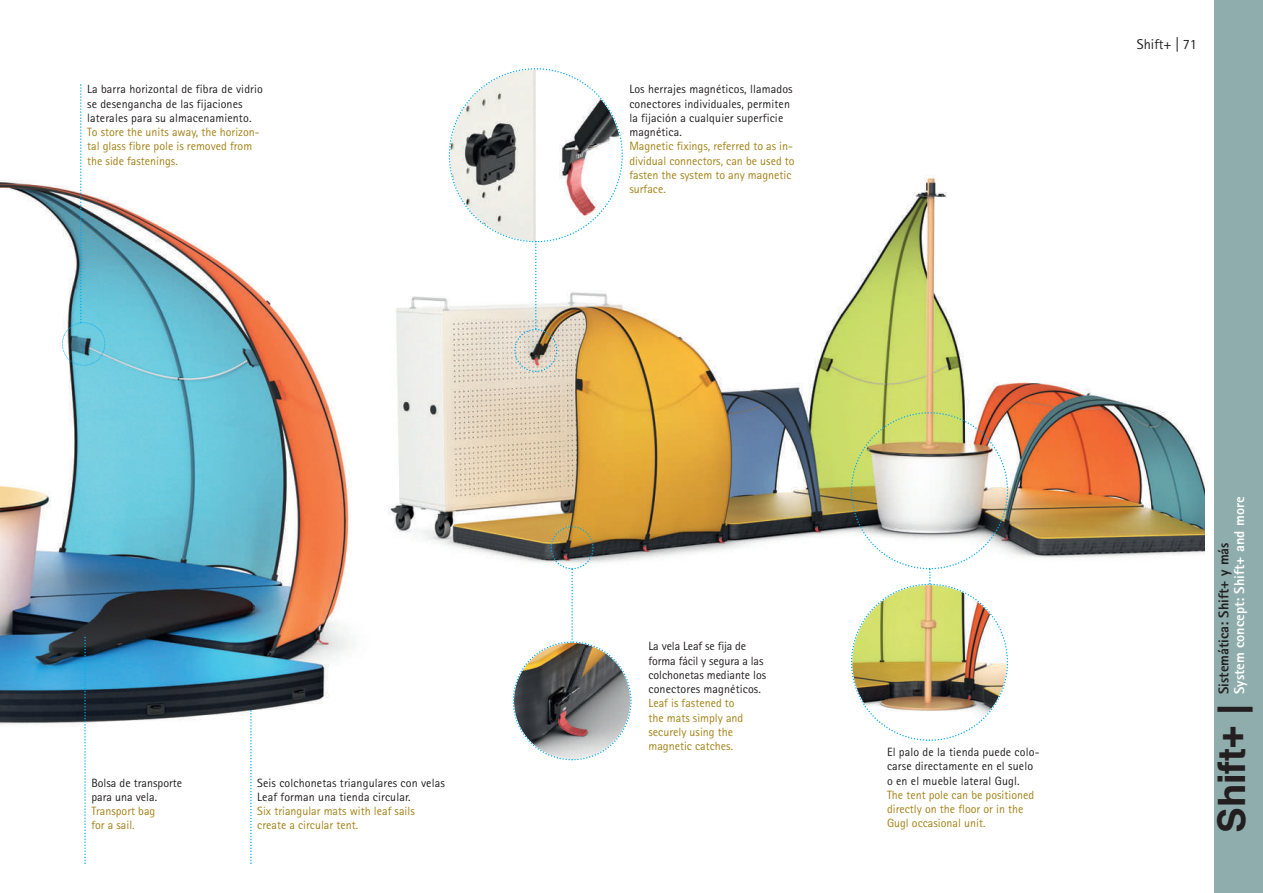
<style>
.page{position:relative;width:1263px;height:893px;background:#fff}
.page>*{position:absolute;margin:0;border:0;box-sizing:border-box;transform-origin:0 0}
.t1{font:700 37.95px "Schulbuch Nord Pro";color:#231f20}
.t2{font:800 14.25px "Rotis Sans Serif Pro";color:#fff}
.t3{font:800 14.25px "Rotis Sans Serif Pro";color:#231f20}
.t4{font:14.25px "Rotis Sans Serif Pro";color:#231f20}
.t5{font:12px/14.2px "Rotis Sans Serif Pro";letter-spacing:.01em;color:#231f20}
.t6{font:12px/14.2px "Rotis Sans Serif Pro";color:#a48217}
</style>
<div class="page">
<img style="left:0;top:180px;width:350px;height:546px">
<img style="left:388px;top:178px;width:817px;height:382px">
<img style="left:850px;top:411px;width:159px;height:330px">
<svg style="left:512px;top:525px;width:120px;height:236px"></svg>
<svg style="left:448px;top:68px;width:176px;height:305px"></svg>
<svg style="left:84px;top:637px;width:2px;height:227px"></svg>
<svg style="left:62px;top:84px;width:44px;height:282px"></svg>
<svg style="left:250px;top:710px;width:2px;height:154px"></svg>
<div style="left:1214px;top:0;width:49px;height:893px;background:#8fadad"></div>
<p class="t5" style="left:87px;top:83px;width:177px">La barra horizontal de fibra de vidrio se desengancha de las fijaciones laterales para su almacenamiento.</p>
<p class="t6" style="left:87px;top:126px;width:174px">To store the units away, the horizon&shy;tal glass fibre pole is removed from the side fastenings.</p>
<p class="t5" style="left:91px;top:776px;width:92px">Bolsa de transporte para una vela.</p>
<p class="t6" style="left:91px;top:805px;width:65px">Transport bag for a sail.</p>
<p class="t5" style="left:257px;top:776px;width:189px">Seis colchonetas triangulares con velas<br>Leaf forman una tienda circular.</p>
<p class="t6" style="left:257px;top:805px;width:159px">Six triangular mats with leaf sails create a circular tent.</p>
<p class="t5" style="left:629px;top:83px;width:165px">Los herrajes magnéticos, llamados conectores individuales, permiten la fijación a cualquier superficie magnética.</p>
<p class="t6" style="left:629px;top:140px;width:167px">Magnetic fixings, referred to as in&shy;dividual connectors, can be used to fasten the system to any magnetic surface.</p>
<p class="t4" style="left:1137px;top:39px;width:62px">Shift+ | 71</p>
<p class="t5" style="left:648px;top:640px;width:119px">La vela Leaf se fija de forma fácil y segura a las colchonetas mediante los conectores magnéticos.</p>
<p class="t6" style="left:648px;top:697px;width:96px">Leaf is fastened to the mats simply and securely using the magnetic catches.</p>
<p class="t5" style="left:887px;top:746px;width:154px">El palo de la tienda puede colo&shy;carse directamente en el suelo o en el mueble lateral Gugl.</p>
<p class="t6" style="left:887px;top:789px;width:149px">The tent pole can be positioned directly on the floor or in the<br>Gugl occasional unit.</p>
<p class="t2" style="left:1234px;top:694px;width:199px;rotate:-90deg">System concept: Shift+ and more</p>
<p class="t3" style="left:1218px;top:694px;width:153px;rotate:-90deg">Sistemática: Shift+ y más</p>
<h1 class="t1" style="left:1218px;top:833px;width:132px;rotate:-90deg">Shift+ |</h1>
</div>
